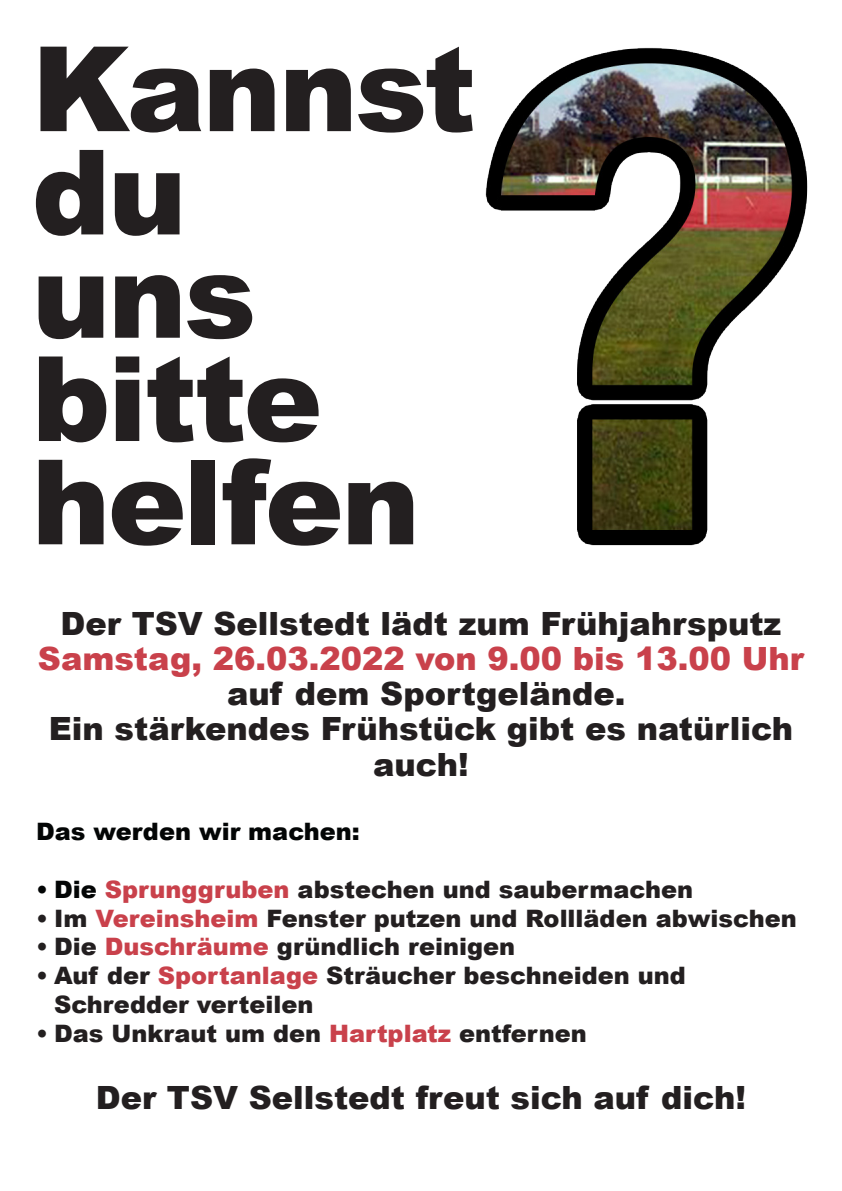
<style>
.page{position:relative;width:842px;height:1191px;background:#fff}
.page>*{position:absolute;margin:0;border:0;box-sizing:border-box;transform-origin:0 0}
.t1{font:900 118px/103.2px "Arial";letter-spacing:-.02em;color:#231f20}
.t2{font:900 32px/35.5px "Arial";color:#231f20;text-align:center}
.t3{font:900 32px "Arial";color:#c9414b}
.t4{font:900 24px/28.8px "Arial";color:#231f20}
.t5{font:900 24px "Arial";color:#030505}
.s1{color:#030505}
.s2{color:#c9414b}
</style>
<div class="page">
<img style="left:485px;top:47px;width:323px;height:499px">
<h1 class="t1" style="left:32px;top:34px;width:446px">Kannst du<br>uns bitte helfen</h1>
<h2 class="t2" style="left:61px;top:604px;width:722px">Der TSV Sellstedt lädt zum Frühjahrsputz</h2>
<h2 class="t3" style="left:38px;top:635px;width:767px">Samstag, 26.03.2022 von 9.00 bis 13.00 Uhr</h2>
<h2 class="t2" style="left:49px;top:674px;width:746px">auf dem Sportgelände.<br>Ein stärkendes Frühstück gibt es natürlich auch!</h2>
<p class="t5" style="left:36px;top:814px;width:325px">Das werden wir machen:</p>
<p class="t4" style="left:36px;top:874px;width:659px"><span class="s1">• Die</span> <span class="s2">Sprunggruben</span> abstechen und saubermachen</p>
<p class="t4" style="left:36px;top:903px;width:762px">• Im <span class="s2">Vereinsheim</span> Fenster putzen und Rollläden abwischen</p>
<p class="t4" style="left:36px;top:931px;width:481px">• Die <span class="s2">Duschräume</span> gründlich reinigen</p>
<p class="t4" style="left:54px;top:960px;width:633px;text-indent:-18px">• Auf der <span class="s2">Sportanlage</span> Sträucher beschneiden und<br>Schredder verteilen</p>
<p class="t4" style="left:36px;top:1018px;width:552px">• Das Unkraut um den <span class="s2">Hartplatz</span> entfernen</p>
<h2 class="t2" style="left:96px;top:1079px;width:652px">Der TSV Sellstedt freut sich auf dich!</h2>
</div>
